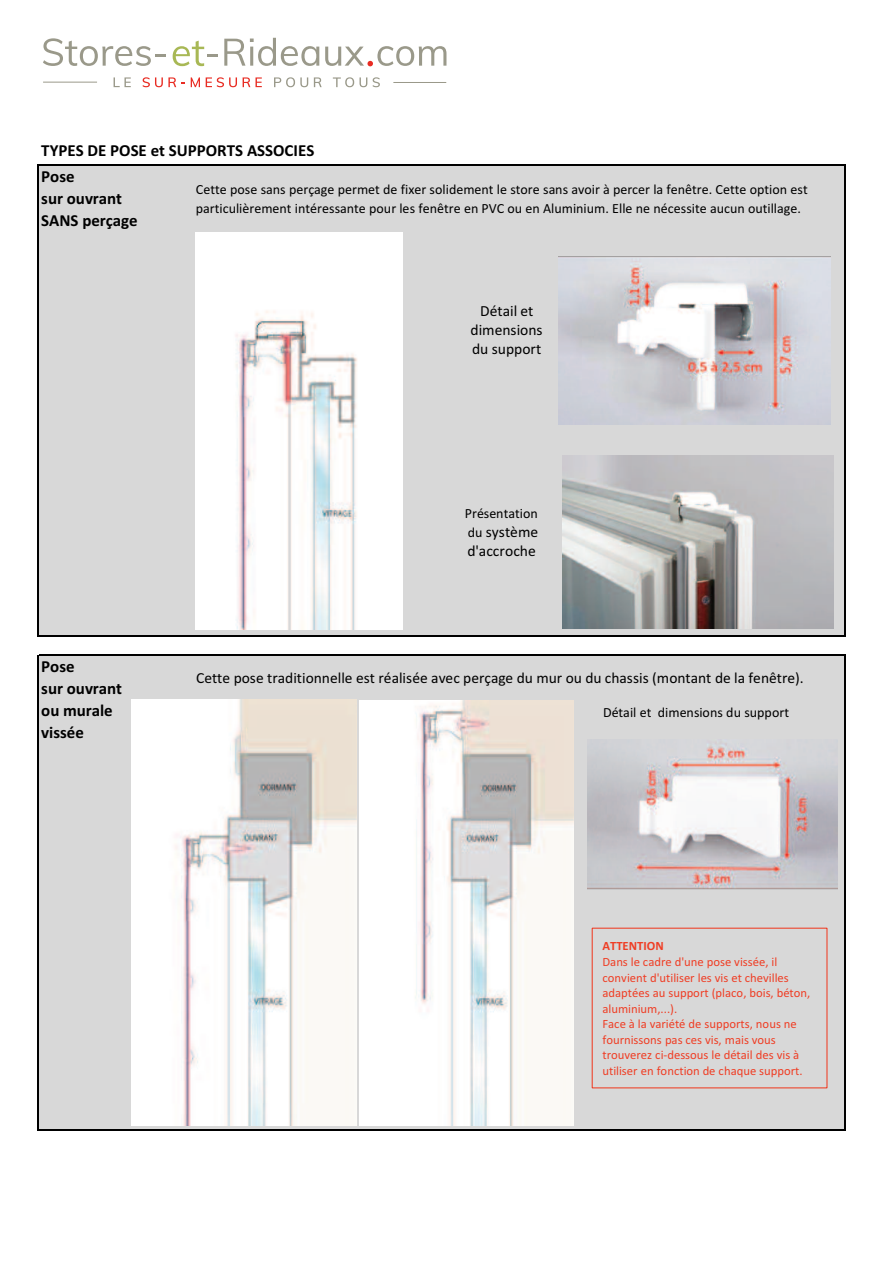
<style>
.page{position:relative;width:893px;height:1263px;background:#fff}
.page>*{position:absolute;margin:0;border:0;box-sizing:border-box;transform-origin:0 0}
.t1{font:700 16.95px/21.9px "Calibri";color:#000}
.t2{font:15.6px/18.9px "Calibri";color:#000}
.t3{font:15.45px "Calibri";color:#000}
.t4{font:14.1px/18.3px "Calibri";color:#000}
.t5{font:12.75px/15.5px "Calibri";color:#ef3e25}
.t6{font:12.6px/15.5px "Calibri";color:#ef3e25}
.t7{font:700 12.6px "Calibri";color:#ef3e25}
.s1{font-size:14.1px}
</style>
<div class="page">
<div style="left:39px;top:165px;width:806px;height:471px;background:#d8d8d8"></div>
<div style="left:39px;top:655px;width:806px;height:475px;background:#d8d8d8"></div>
<hr style="left:38px;top:164px;width:1px;height:472px;background:#000">
<hr style="left:844px;top:166px;width:2px;height:470px;background:#000">
<hr style="left:38px;top:655px;width:1px;height:475px;background:#000">
<hr style="left:844px;top:656px;width:2px;height:474px;background:#000">
<hr style="left:39px;top:164px;width:807px;height:2px;background:#000">
<hr style="left:39px;top:635px;width:807px;height:1px;background:#000">
<hr style="left:39px;top:655px;width:807px;height:1px;background:#000">
<hr style="left:39px;top:1129px;width:807px;height:1px;background:#000">
<div style="left:592px;top:928px;width:235px;height:160px;border:1px solid #ef3e25"></div>
<img style="left:359px;top:700px;width:215px;height:425px">
<img style="left:196px;top:232px;width:206px;height:398px">
<img style="left:131px;top:699px;width:226px;height:426px">
<img style="left:562px;top:455px;width:272px;height:173px">
<img style="left:559px;top:256px;width:272px;height:168px">
<img style="left:588px;top:739px;width:249px;height:151px">
<hr style="left:43px;top:82px;width:54px;height:1px;background:#9a998a">
<hr style="left:393px;top:82px;width:53px;height:1px;background:#9a998a">
<svg style="left:43px;top:38px;width:123px;height:28px"></svg>
<svg style="left:173px;top:41px;width:45px;height:25px"></svg>
<svg style="left:224px;top:38px;width:95px;height:28px"></svg>
<svg style="left:325px;top:46px;width:121px;height:20px"></svg>
<svg style="left:114px;top:77px;width:17px;height:10px"></svg>
<svg style="left:142px;top:77px;width:43px;height:10px"></svg>
<svg style="left:191px;top:77px;width:9px;height:10px"></svg>
<svg style="left:206px;top:77px;width:31px;height:10px"></svg>
<svg style="left:243px;top:77px;width:19px;height:10px"></svg>
<svg style="left:274px;top:77px;width:34px;height:10px"></svg>
<svg style="left:314px;top:77px;width:8px;height:10px"></svg>
<svg style="left:333px;top:77px;width:47px;height:10px"></svg>
<p class="t1" style="left:41px;top:139px;width:275px">TYPES DE POSE et SUPPORTS ASSOCIES</p>
<p class="t4" style="left:196px;top:180px;width:613px">Cette pose sans perçage permet de fixer solidement le store sans avoir à percer la fenêtre. Cette option est particulièrement intéressante pour les fenêtre en PVC ou en Aluminium. Elle ne nécessite aucun outillage.</p>
<p class="t1" style="left:41px;top:165px;width:98px">Pose<br>sur ouvrant<br>SANS perçage</p>
<p class="t2" style="left:471px;top:301px;width:74px;text-align:center">Détail et dimensions du support</p>
<p class="t1" style="left:41px;top:655px;width:82px">Pose<br>sur ouvrant ou murale vissée</p>
<p class="t4" style="left:465px;top:504px;width:75px">Présentation</p>
<p class="t2" style="left:467px;top:522px;width:72px"><span class="s1">du</span> système d'accroche</p>
<p class="t3" style="left:196px;top:667px;width:609px">Cette pose traditionnelle est réalisée avec perçage du mur ou du chassis (montant de la fenêtre).</p>
<p class="t4" style="left:603px;top:703px;width:188px">Détail et dimensions du support</p>
<p class="t7" style="left:602px;top:937px;width:63px">ATTENTION</p>
<p class="t5" style="left:602px;top:954px;width:176px">Dans le cadre d'une pose vissée, il</p>
<p class="t6" style="left:602px;top:969px;width:209px">convient d'utiliser les vis et chevilles adaptées au support (placo, bois, béton,</p>
<p class="t5" style="left:602px;top:1000px;width:76px">aluminium,...).</p>
<p class="t6" style="left:602px;top:1016px;width:196px">Face à la variété de supports, nous ne</p>
<p class="t5" style="left:602px;top:1031px;width:198px">fournissons pas ces vis, mais vous trouverez ci-dessous le détail des vis à</p>
<p class="t6" style="left:602px;top:1062px;width:202px">utiliser en fonction de chaque support.</p>
</div>
